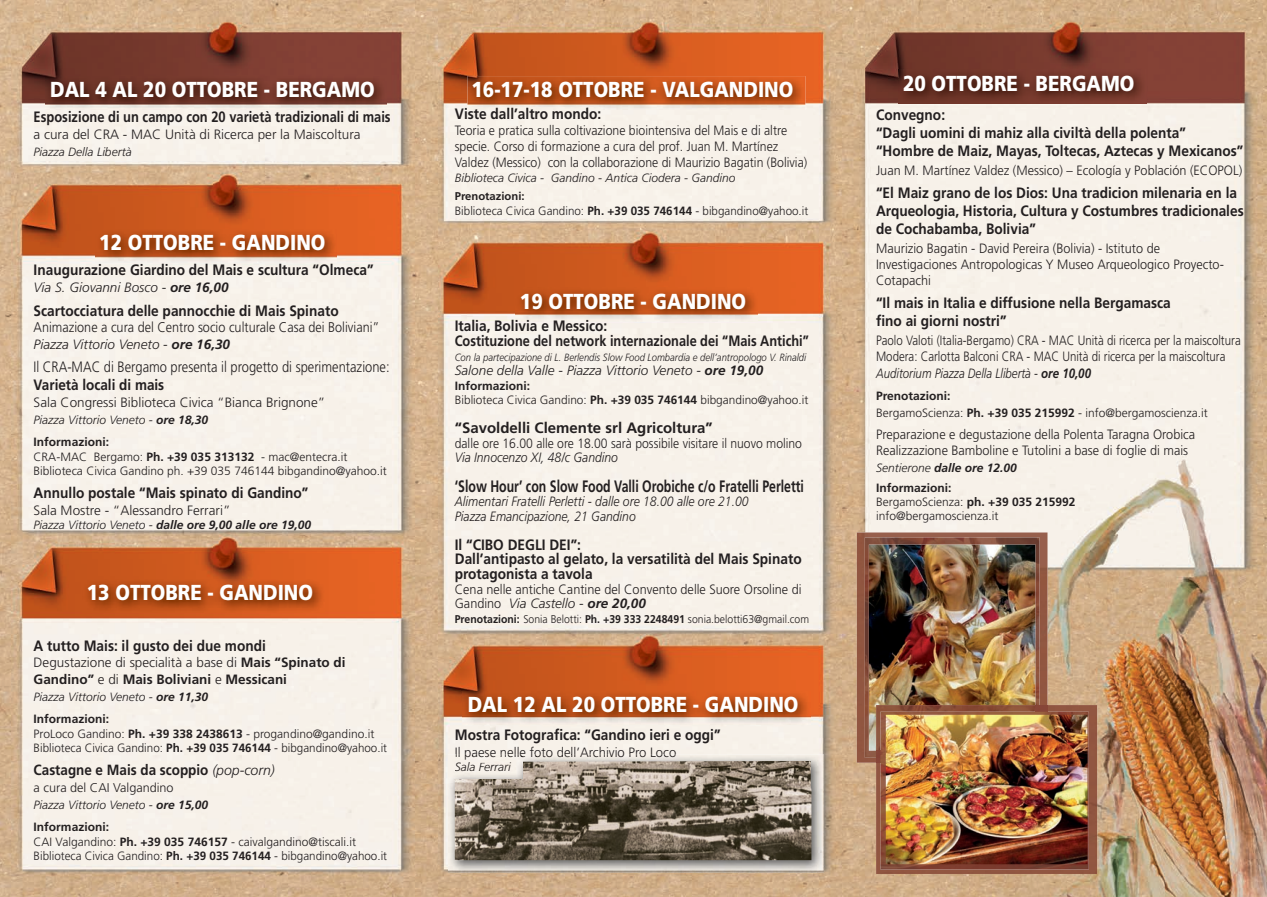
<style>
.page{position:relative;width:1267px;height:897px;background:#fff}
.page>*{position:absolute;margin:0;border:0;box-sizing:border-box;transform-origin:0 0}
.t1{font:900 21.6px "Frutiger";color:#fff;scale:.86 1}
.t2{font:700 16.5px "Frutiger";color:#231f20;scale:.75 1}
.t3{font:700 15px/18px "Frutiger";color:#231f20;scale:.91 1}
.t4{font:300 15px "Frutiger";color:#231f20;scale:.86 1}
.t5{font:700 15px "Frutiger";color:#231f20;scale:.86 1}
.t6{font:700 15px "Frutiger";color:#231f20}
.t7{font:700 15px "Frutiger";color:#231f20;scale:.9 1}
.t8{font:700 15px "Frutiger";color:#201b1a;scale:.91 1}
.t9{font:700 14.7px "Frutiger";color:#231f20;scale:.91 1}
.t10{font:300 14.1px "Frutiger";color:#231f20;scale:.9 1}
.t11{font:300 13.5px/16.2px "Frutiger";color:#231f20;scale:.94 1}
.t12{font:300 13.5px/16.2px "Frutiger";color:#231f20;scale:.91 1}
.t13{font:300 13.5px/16.5px "Frutiger";color:#231f20;scale:.85 1}
.t14{font:300 13.5px "Frutiger";color:#231f20}
.t15{font:italic 300 13.5px/14.5px "Frutiger";color:#231f20;scale:.9 1}
.t16{font:italic 300 13.5px "Frutiger";color:#231f20}
.t17{font:700 13.5px/16.8px "Frutiger";color:#231f20}
.t18{font:300 13.5px "Frutiger";color:#231f20;scale:.9 1}
.t19{font:300 13.5px "Frutiger";color:#201b1a}
.t20{font:300 12.6px "Frutiger";color:#231f20}
.t21{font:300 12px/14.4px "Frutiger";color:#231f20}
.t22{font:italic 300 12px/22.2px "Frutiger";color:#231f20}
.t23{font:italic 700 12px/19.8px "Frutiger";color:#231f20}
.t24{font:italic 300 12px "Frutiger";color:#201b1a}
.t25{font:300 11.25px "Frutiger";color:#231f20;scale:.93 1}
.t26{font:700 11.25px "Frutiger";color:#231f20}
.t27{font:italic 300 10.5px "Frutiger";color:#231f20;scale:.9 1}
.s1{font-weight:700}
.s2{font-weight:700;font-style:normal}
.s3{font-weight:300}
.s4{font-weight:300;font-style:italic;font-size:14.1px}
.s5{color:#201b19}
.s6{color:#211b1a}
.s7{font-style:italic}
.s8{font-weight:700;font-style:italic}
.s9{color:#211c1b}
.s10{font-style:normal}
</style>
<div class="page">
<img style="left:0;top:0;width:1266px;height:896px">
<img style="left:45px;top:76px;width:341px;height:34px">
<img style="left:96px;top:229px;width:241px;height:34px">
<img style="left:467px;top:76px;width:338px;height:34px">
<img style="left:467px;top:107px;width:133px;height:3px">
<img style="left:516px;top:287px;width:241px;height:34px">
<img style="left:83px;top:579px;width:242px;height:33px">
<img style="left:898px;top:70px;width:248px;height:33px">
<img style="left:462px;top:691px;width:348px;height:33px">
<img style="left:448px;top:754px;width:376px;height:118px">
<img style="left:456px;top:754px;width:219px;height:5px">
<img style="left:455px;top:760px;width:356px;height:100px">
<img style="left:856px;top:532px;width:191px;height:230px">
<img style="left:864px;top:537px;width:175px;height:220px">
<img style="left:876px;top:705px;width:221px;height:168px">
<img style="left:876px;top:705px;width:159px;height:45px">
<svg style="left:876px;top:750px;width:4px;height:12px"></svg>
<svg style="left:1035px;top:705px;width:12px;height:6px"></svg>
<img style="left:880px;top:711px;width:208px;height:158px">
<h1 class="t1" style="left:50px;top:77px;width:379px">DAL 4 AL 20 OTTOBRE - BERGAMO</h1>
<p class="t5" style="left:34px;top:108px;width:416px">Esposizione di un campo con 20 varietà tradizionali di mais</p>
<p class="t14" style="left:34px;top:127px;width:328px">a cura del CRA - MAC Unità di Ricerca per la Maiscoltura</p>
<p class="t22" style="left:34px;top:141px;width:99px">Piazza Della Libertà</p>
<h1 class="t1" style="left:99px;top:230px;width:264px">12 OTTOBRE - GANDINO</h1>
<p class="t3" style="left:34px;top:261px;width:375px">Inaugurazione Giardino del Mais e scultura “Olmeca”</p>
<p class="t16" style="left:34px;top:280px;width:196px">Via S. Giovanni Bosco - <span class="s1">ore 16,00</span></p>
<p class="t3" style="left:34px;top:301px;width:337px">Scartocciatura delle pannocchie di Mais Spinato</p>
<p class="t10" style="left:34px;top:319px;width:386px">Animazione a cura del Centro socio culturale Casa dei Boliviani”</p>
<p class="t16" style="left:34px;top:336px;width:198px">Piazza Vittorio Veneto - <span class="s1">ore 16,30</span></p>
<p class="t4" style="left:34px;top:358px;width:415px">Il CRA-MAC di Bergamo presenta il progetto di sperimentazione:</p>
<p class="t7" style="left:34px;top:376px;width:147px">Varietà locali di mais</p>
<p class="t14" style="left:34px;top:394px;width:293px">Sala Congressi Biblioteca Civica “Bianca Brignone”</p>
<p class="t22" style="left:34px;top:408px;width:176px">Piazza Vittorio Veneto - <span class="s1">ore 18,30<br></span><span class="s2">Informazioni:</span></p>
<p class="t21" style="left:34px;top:449px;width:354px">CRA-MAC Bergamo: <span class="s1">Ph. +39 035 313132</span> - mac@entecra.it<br>Biblioteca Civica Gandino ph. +39 035 746144 bibgandino@yahoo.it</p>
<p class="t3" style="left:34px;top:484px;width:303px">Annullo postale “Mais spinato di Gandino”</p>
<p class="t14" style="left:34px;top:502px;width:198px">Sala Mostre - “Alessandro Ferrari”</p>
<p class="t23" style="left:34px;top:515px;width:279px"><span class="s3">Piazza Vittorio Veneto -</span> dalle ore 9,00 alle ore 19,00</p>
<h1 class="t1" style="left:87px;top:579px;width:264px">13 OTTOBRE - GANDINO</h1>
<p class="t3" style="left:34px;top:636px;width:257px">A tutto Mais: il gusto dei due mondi</p>
<p class="t17" style="left:34px;top:654px;width:313px"><span class="s3">Degustazione di specialità a base di</span> Mais “Spinato di<br>Gandino” <span class="s3">e di</span> Mais Boliviani <span class="s3">e</span> Messicani</p>
<p class="t22" style="left:34px;top:685px;width:176px">Piazza Vittorio Veneto - <span class="s1">ore 11,30<br></span><span class="s2">Informazioni:</span></p>
<p class="t21" style="left:34px;top:726px;width:355px">ProLoco Gandino: <span class="s1">Ph. +39 338 2438613</span> - progandino@gandino.it<br>Biblioteca Civica Gandino: <span class="s1">Ph. +39 035 746144</span> - bibgandino@yahoo.it</p>
<p class="t9" style="left:34px;top:761px;width:266px">Castagne e Mais da scoppio <span class="s4">(pop-corn)</span></p>
<p class="t20" style="left:34px;top:780px;width:141px">a cura del CAI Valgandino</p>
<p class="t22" style="left:34px;top:793px;width:176px">Piazza Vittorio Veneto - <span class="s1">ore 15,00<br></span><span class="s2">Informazioni:</span></p>
<p class="t21" style="left:34px;top:834px;width:355px">CAI Valgandino: <span class="s1">Ph. +39 035 746157</span> - caivalgandino@tiscali.it<br>Biblioteca Civica Gandino: <span class="s1">Ph. +39 035 746144</span> - bibgandino@yahoo.it</p>
<h1 class="t1" style="left:471px;top:77px;width:376px">16-17-18 OTTOBRE - VALGANDINO</h1>
<p class="t8" style="left:474px;top:104px;width:68px">t d <span class="s5">ll</span><span class="s6">’</span> lt</p>
<p class="t8" style="left:580px;top:104px;width:11px">d</p>
<p class="t3" style="left:455px;top:104px;width:162px">Vis e a a ro mon o:</p>
<p class="t12" style="left:455px;top:122px;width:389px">Teoria e pratica sulla coltivazione biointensiva del Mais e di altre specie. Corso di formazione a cura del prof. Juan M. Martínez<br>Valdez (Messico) con la collaborazione di Maurizio Bagatin (Bolivia)</p>
<p class="t22" style="left:455px;top:166px;width:282px">Biblioteca Civica - Gandino - Antica Ciodera - Gandino</p>
<p class="t26" style="left:455px;top:190px;width:71px">Prenotazioni:</p>
<p class="t21" style="left:455px;top:204px;width:355px">Biblioteca Civica Gandino: <span class="s1">Ph. +39 035 746144</span> - bibgandino@yahoo.it</p>
<h1 class="t1" style="left:520px;top:288px;width:264px">19 OTTOBRE - GANDINO</h1>
<p class="t3" style="left:455px;top:319px;width:390px;line-height:14.5px">Italia, Bolivia e Messico:<br>Costituzione del network internazionale dei “Mais Antichi”</p>
<p class="t27" style="left:455px;top:351px;width:392px">Con la partecipazione di L. Berlendis Slow Food Lombardia e dell’antropologo V. Rinaldi</p>
<p class="t16" style="left:455px;top:362px;width:310px">Salone della Valle - Piazza Vittorio Veneto - <span class="s1">ore 19,00</span></p>
<p class="t21" style="left:455px;top:378px;width:355px"><span class="s1">Informazioni:<br></span>Biblioteca Civica Gandino: <span class="s1">Ph. +39 035 746144</span> bibgandino@yahoo.it</p>
<p class="t6" style="left:455px;top:419px;width:259px">“Savoldelli Clemente srl Agricoltura”</p>
<p class="t18" style="left:455px;top:435px;width:387px">dalle ore 16.00 alle ore 18.00 sarà possibile visitare il nuovo molino</p>
<p class="t15" style="left:455px;top:450px;width:183px">Via Innocenzo XI, 48/c Gandino</p>
<p class="t2" style="left:455px;top:476px;width:467px">‘Slow Hour’ con Slow Food Valli Orobiche c/o Fratelli Perletti</p>
<p class="t15" style="left:455px;top:494px;width:328px">Alimentari Fratelli Perletti - dalle ore 18.00 alle ore 21.00<br>Piazza Emancipazione, 21 Gandino</p>
<p class="t3" style="left:455px;top:537px;width:382px;line-height:14.5px">Il “CIBO DEGLI DEI”:<br>Dall’antipasto al gelato, la versatilità del Mais Spinato protagonista a tavola</p>
<p class="t11" style="left:455px;top:581px;width:370px;line-height:14.5px">Cena nelle antiche Cantine del Convento delle Suore Orsoline di<br>Gandino <span class="s7">Via Castello -</span> <span class="s8">ore 20,00</span></p>
<p class="t25" style="left:455px;top:612px;width:382px"><span class="s1">Prenotazioni:</span> Sonia Belotti: <span class="s1">Ph. +39 333 2248491</span> sonia.belotti63@gmail.com</p>
<h1 class="t1" style="left:467px;top:691px;width:386px">DAL 12 AL 20 OTTOBRE - GANDINO</h1>
<p class="t19" style="left:455px;top:744px;width:223px">Il paese nelle <span class="s9">f</span>oto dell Archivi<span class="s6">o</span> Pro Loco</p>
<p class="t24" style="left:455px;top:760px;width:57px">Sala Ferrari</p>
<p class="t3" style="left:455px;top:725px;width:293px">Mostra Fotografica: “Gandino ieri e oggi”</p>
<p class="t14" style="left:576px;top:744px;width:5px">’</p>
<h1 class="t1" style="left:903px;top:70px;width:270px">20 OTTOBRE - BERGAMO</h1>
<p class="t3" style="left:876px;top:106px;width:405px">Convegno:<br>“Dagli uomini di mahiz alla civiltà della polenta” “Hombre de Maiz, Mayas, Toltecas, Aztecas y Mexicanos”</p>
<p class="t11" style="left:876px;top:162px;width:391px">Juan M. Martínez Valdez (Messico) – Ecología y Población (ECOPOL)</p>
<p class="t3" style="left:876px;top:184px;width:405px">“El Maiz grano de los Dios: Una tradicion milenaria en la<br>Arqueologia, Historia, Cultura y Costumbres tradicionales de Cochabamba, Bolivia”</p>
<p class="t11" style="left:876px;top:240px;width:371px">Maurizio Bagatin - David Pereira (Bolivia) - Istituto de<br>Investigaciones Antropologicas Y Museo Arqueologico Proyecto-<br>Cotapachi</p>
<p class="t3" style="left:876px;top:294px;width:325px">“Il mais in Italia e diffusione nella Bergamasca fino ai giorni nostri”</p>
<p class="t13" style="left:876px;top:332px;width:430px">Paolo Valoti (Italia-Bergamo) CRA - MAC Unità di ricerca per la maiscoltura<br>Modera: Carlotta Balconi CRA - MAC Unità di ricerca per la maiscoltura<br><span class="s7">Auditorium Piazza Della Llibertà -</span> <span class="s8">ore 10,00</span></p>
<p class="t21" style="left:876px;top:388px;width:333px;line-height:16.8px"><span class="s1">Prenotazioni:<br></span>BergamoScienza: <span class="s1">Ph. +39 035 215992</span> - info@bergamoscienza.it</p>
<p class="t11" style="left:876px;top:426px;width:341px">Preparazione e degustazione della Polenta Taragna Orobica<br>Realizzazione Bamboline e Tutolini a base di foglie di mais</p>
<p class="t23" style="left:876px;top:458px;width:142px"><span class="s3">Sentierone</span> dalle ore 12.00<br><span class="s10">Informazioni:</span></p>
<p class="t21" style="left:876px;top:495px;width:201px">BergamoScienza: <span class="s1">ph. +39 035 215992 </span>info@bergamoscienza.it</p>
</div>
